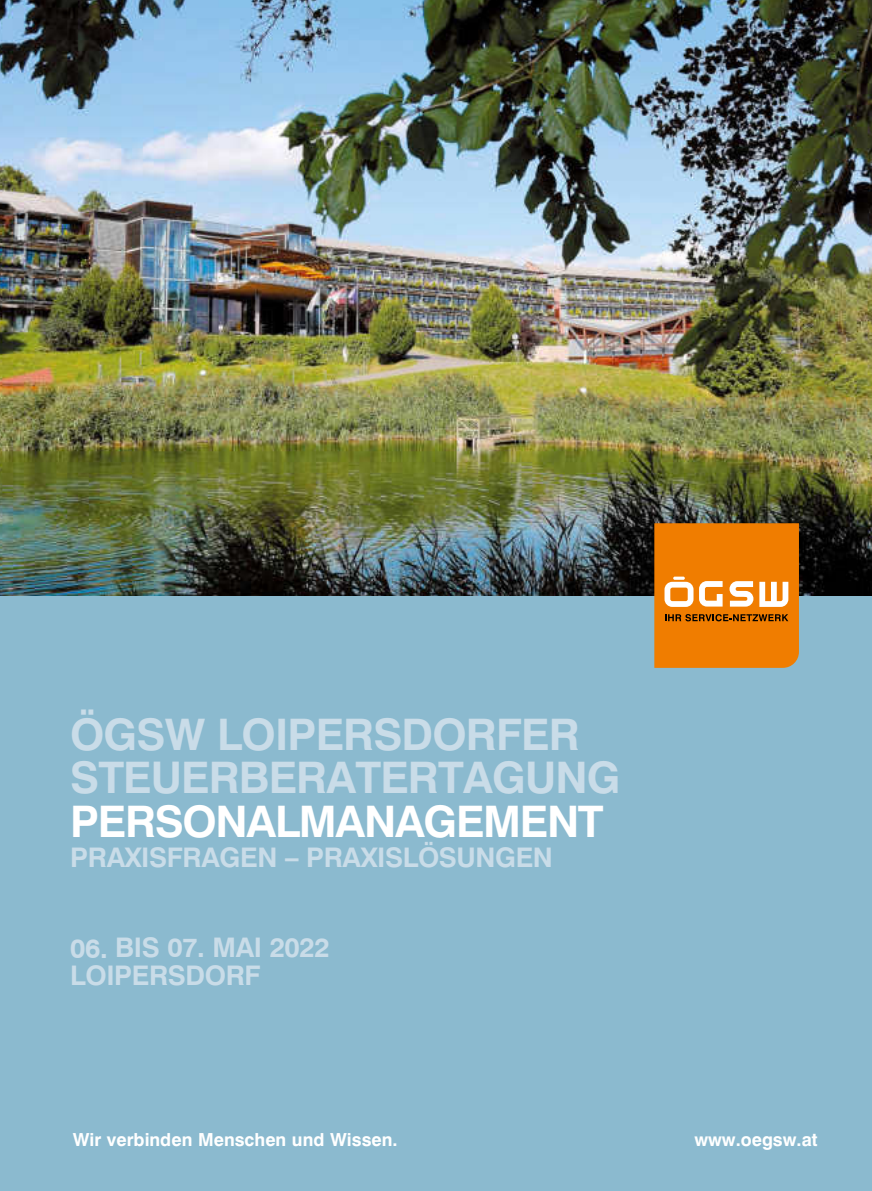
<style>
.page{position:relative;width:872px;height:1191px;background:#fff}
.page>*{position:absolute;margin:0;border:0;box-sizing:border-box;transform-origin:0 0}
.t1{font:700 43.5px/43.5px "Swiss 721 BT";letter-spacing:-.02em;color:#c9dce8}
.t2{font:700 43.5px "Swiss 721 BT";letter-spacing:-.03em;color:#fff}
.t3{font:700 27px/28.5px "Swiss 721 BT";letter-spacing:-.015em;color:#c9dce8}
.t4{font:700 18px "Swiss 721 BT";color:#fff}
</style>
<div class="page">
<div style="left:0;top:526px;width:872px;height:665px;background:#8bbacf"></div>
<img style="left:0;top:0;width:872px;height:595px">
<svg style="left:654px;top:523px;width:145px;height:145px;background:#e98517"></svg>
<h1 class="t1" style="left:70px;top:716px;width:552px">ÖGSW LOIPERSDORFER<br>STEUERBERATERTAGUNG</h1>
<h1 class="t2" style="left:70px;top:803px;width:535px">PERSONALMANAGEMENT</h1>
<p class="t3" style="left:70px;top:845px;width:484px">PRAXISFRAGEN – PRAXISLÖSUNGEN</p>
<p class="t3" style="left:70px;top:932px;width:261px">06. BIS 07. MAI 2022<br>LOIPERSDORF</p>
<p class="t4" style="left:73px;top:1132px;width:326px">Wir verbinden Menschen und Wissen.</p>
<p class="t4" style="left:694px;top:1132px;width:125px">www.oegsw.at</p>
</div>
